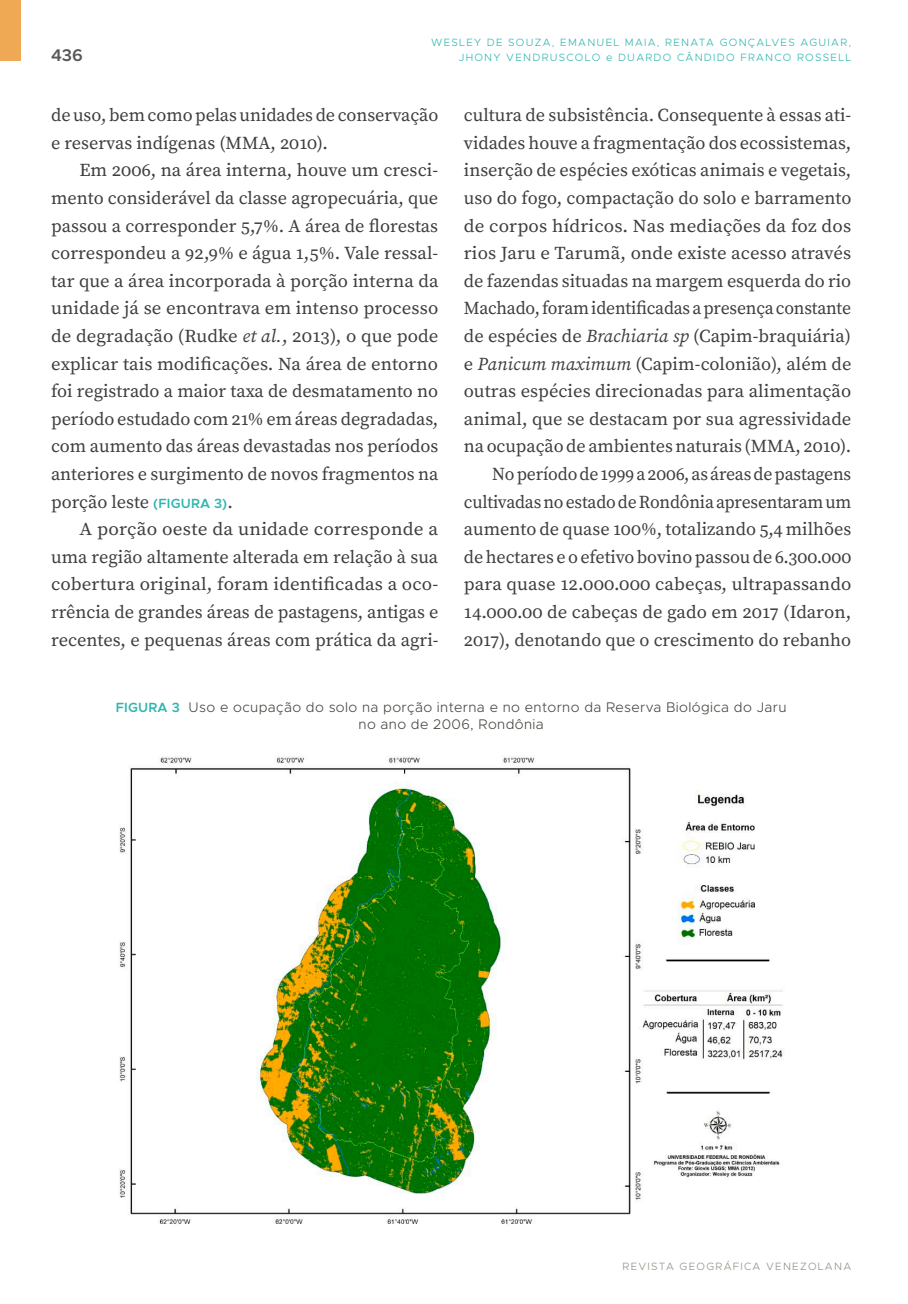
<style>
.page{position:relative;width:908px;height:1304px;background:#fff}
.page>*{position:absolute;margin:0;border:0;box-sizing:border-box;transform-origin:0 0}
.t1{font:18.2px/27.6px "Source Serif Pro";color:#3e3e3f}
.t2{font:18.2px/27.6px "Source Serif Pro";color:#3e3e3f;text-align:justify;scale:1.05 1}
.t3{font:600 17px "Metropolis";color:#57585a}
.t4{font:300 14px/17px "Metropolis";letter-spacing:.025em;color:#474841;text-align:center}
.t5{font:300 10.6px "Metropolis";letter-spacing:.12em;color:#2fb6b0}
.t6{font:300 10.6px "Metropolis";letter-spacing:.12em;color:#929086}
.s1{font-style:italic}
.s2{font-family:"Metropolis";font-weight:600;font-size:13.4px;color:#2fb6b0}
.s3{font-weight:600;font-size:13.4px;color:#2fb6b0}
</style>
<div class="page">
<div style="left:0;top:0;width:21px;height:61px;background:#efa954"></div>
<img style="left:119px;top:756px;width:664px;height:468px">
<p class="t5" style="left:431px;top:36px;width:421px">WESLEY DE SOUZA, EMANUEL MAIA, RENATA GONÇALVES AGUIAR,</p>
<p class="t3" style="left:51px;top:44px;width:33px">436</p>
<p class="t5" style="left:458px;top:50px;width:394px">JHONY VENDRUSCOLO e DUARDO CÂNDIDO FRANCO ROSSELL</p>
<p class="t1" style="left:51px;top:102px;width:389px">de uso, bem como pelas unidades de conservação e reservas indígenas (MMA, 2010).</p>
<p class="t1" style="left:51px;top:157px;width:389px;text-align:justify;text-indent:28px">Em 2006, na área interna, houve um cresci&shy;mento considerável da classe agropecuária, que passou a corresponder 5,7%. A área de florestas correspondeu a 92,9% e água 1,5%. Vale ressal&shy;tar que a área incorporada à porção interna da unidade já se encontrava em intenso processo de degradação (Rudke <span class="s1">et al.</span>, 2013), o que pode explicar tais modificações. Na área de entorno foi registrado a maior taxa de desmatamento no período estudado com 21% em áreas degradadas, com aumento das áreas devastadas nos períodos anteriores e surgimento de novos fragmentos na porção leste <span class="s2">(FIGURA 3)</span>.</p>
<p class="t2" style="left:51px;top:516px;width:370px;text-indent:28px">A porção oeste da unidade corresponde a uma região altamente alterada em relação à sua cobertura original, foram identificadas a oco&shy;rrência de grandes áreas de pastagens, antigas e recentes, e pequenas áreas com prática da agri-</p>
<p class="t1" style="left:463px;top:102px;width:389px;text-align:right">cultura de subsistência. Consequente à essas ati&shy;vidades houve a fragmentação dos ecossistemas, inserção de espécies exóticas animais e vegetais, uso do fogo, compactação do solo e barramento de corpos hídricos. Nas mediações da foz dos rios Jaru e Tarumã, onde existe acesso através de fazendas situadas na margem esquerda do rio Machado, foram identificadas a presença constante de espécies de <span class="s1">Brachiaria sp</span> (Capim-braquiária) e <span class="s1">Panicum maximum</span> (Capim-colonião), além de outras espécies direcionadas para alimentação animal, que se destacam por sua agressividade na ocupação de ambientes naturais (MMA, 2010).<br>No período de 1999 a 2006, as áreas de pastagens cultivadas no estado de Rondônia apresentaram um aumento de quase 100%, totalizando 5,4 milhões de hectares e o efetivo bovino passou de 6.300.000 para quase 12.000.000 cabeças, ultrapassando 14.000.00 de cabeças de gado em 2017 (Idaron, 2017), denotando que o crescimento do rebanho</p>
<p class="t4" style="left:116px;top:699px;width:672px"><span class="s3">FIGURA 3</span> Uso e ocupação do solo na porção interna e no entorno da Reserva Biológica do Jaru no ano de 2006, Rondônia</p>
<p class="t6" style="left:622px;top:1260px;width:230px">REVISTA GEOGRÁFICA VENEZOLANA</p>
</div>
